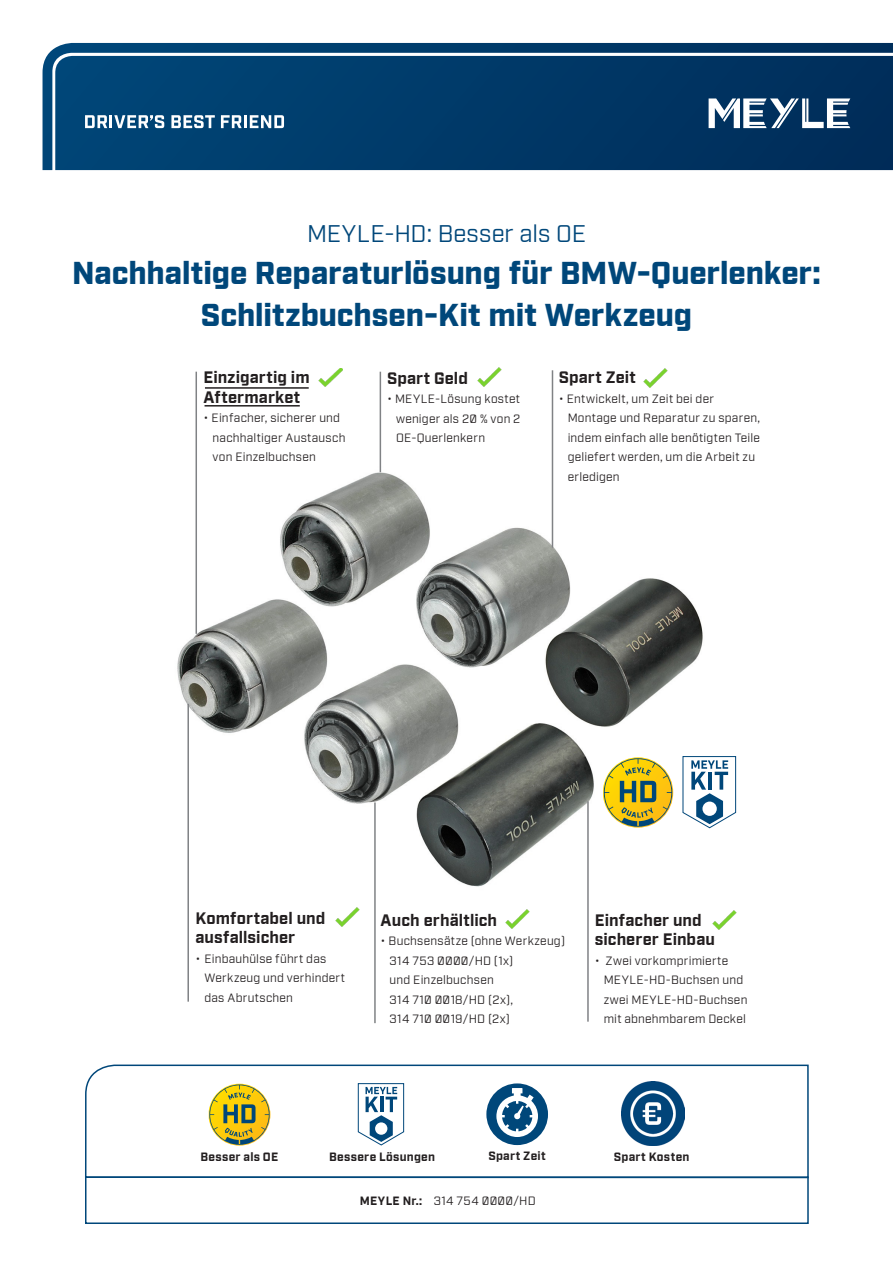
<style>
.page{position:relative;width:893px;height:1263px;background:#fff}
.page>*{position:absolute;margin:0;border:0;box-sizing:border-box;transform-origin:0 0}
.t1{font:900 31.5px/42px "Industry Meyle";letter-spacing:-.005em;color:#00477a;text-align:center}
.t2{font:24px "Industry Meyle";letter-spacing:.005em;color:#00477a}
.t3{font:700 16.5px/19.5px "Industry Meyle";letter-spacing:.005em;color:#231f20}
.t4{font:12px/19.5px "Industry Meyle";letter-spacing:.02em;color:#231f20}
.t5{font:700 12px "Industry Meyle";letter-spacing:.025em;color:#231f20}
.s1{font-weight:700}
</style>
<div class="page">
<img style="left:177px;top:449px;width:526px;height:459px">
<hr style="left:587px;top:801px;width:2px;height:221px;background:#808285">
<hr style="left:374px;top:802px;width:2px;height:221px;background:#808285">
<hr style="left:380px;top:372px;width:1px;height:100px;background:#808285">
<svg style="left:43px;top:43px;width:850px;height:127px;background:#08406d"></svg>
<svg style="left:709px;top:98px;width:141px;height:30px"></svg>
<svg style="left:85px;top:115px;width:79px;height:13px"></svg>
<svg style="left:171px;top:115px;width:44px;height:13px"></svg>
<svg style="left:221px;top:115px;width:63px;height:13px"></svg>
<hr style="left:552px;top:370px;width:1px;height:178px;background:#808285">
<img style="left:643px;top:368px;width:24px;height:19px">
<img style="left:477px;top:367px;width:24px;height:19px">
<hr style="left:196px;top:372px;width:1px;height:262px;background:#808285">
<hr style="left:187px;top:704px;width:2px;height:298px;background:#808285">
<img style="left:319px;top:368px;width:24px;height:19px">
<img style="left:335px;top:908px;width:24px;height:18px">
<img style="left:506px;top:909px;width:24px;height:19px">
<img style="left:713px;top:911px;width:24px;height:18px">
<svg style="left:603px;top:757px;width:70px;height:71px"></svg>
<svg style="left:682px;top:756px;width:55px;height:73px"></svg>
<svg style="left:416px;top:646px;width:6px;height:5px"></svg>
<hr style="left:205px;top:387px;width:104px;height:2px;background:#231f20">
<hr style="left:205px;top:405px;width:95px;height:2px;background:#231f20">
<svg style="left:85px;top:1064px;width:724px;height:112px"></svg>
<div style="left:486px;top:1083px;width:62px;height:62px;background:#00477a;border-radius:50%"></div>
<svg style="left:496px;top:1088px;width:42px;height:49px"></svg>
<img style="left:621px;top:1082px;width:64px;height:63px">
<svg style="left:209px;top:1084px;width:61px;height:61px"></svg>
<svg style="left:358px;top:1083px;width:46px;height:63px"></svg>
<div style="left:85px;top:1176px;width:724px;height:48px;border:2px solid #00477a"></div>
<h2 class="t2" style="left:307px;top:220px;width:280px">MEYLE-HD: Besser als OE</h2>
<h1 class="t1" style="left:72px;top:254px;width:750px">Nachhaltige Reparaturlösung für BMW-Querlenker:<br>Schlitzbuchsen-Kit mit Werkzeug</h1>
<h3 class="t3" style="left:559px;top:368px;width:79px">Spart Zeit</h3>
<p class="t4" style="left:568px;top:389px;width:194px;text-indent:-9px">• Entwickelt, um Zeit bei der<br>Montage und Reparatur zu sparen, indem einfach alle benötigten Teile geliefert werden, um die Arbeit zu erledigen</p>
<h3 class="t3" style="left:204px;top:369px;width:108px">Einzigartig im<br>Aftermarket</h3>
<p class="t4" style="left:213px;top:409px;width:134px;text-indent:-9px">• Einfacher, sicherer und nachhaltiger Austausch von Einzelbuchsen</p>
<h3 class="t3" style="left:387px;top:369px;width:82px">Spart Geld</h3>
<p class="t4" style="left:396px;top:390px;width:126px;text-align:justify;text-indent:-9px">• MEYLE-Lösung kostet weniger als 20 % von 2<br>OE-Querlenkern</p>
<h3 class="t3" style="left:195px;top:909px;width:131px">Komfortabel und ausfallsicher</h3>
<p class="t4" style="left:204px;top:949px;width:142px;text-indent:-9px">• Einbauhülse führt das<br>Werkzeug und verhindert das Abrutschen</p>
<h3 class="t3" style="left:381px;top:911px;width:118px">Auch erhältlich</h3>
<p class="t4" style="left:390px;top:931px;width:177px;text-indent:-9px">• Buchsensätze (ohne Werkzeug)<br>314 753 0000/HD (1x)<br>und Einzelbuchsen<br>314 710 0018/HD (2x),<br>314 710 0019/HD (2x)</p>
<h3 class="t3" style="left:595px;top:911px;width:122px">Einfacher und sicherer Einbau</h3>
<p class="t4" style="left:604px;top:951px;width:145px;text-indent:-9px">• Zwei vorkomprimierte<br>MEYLE-HD-Buchsen und zwei MEYLE-HD-Buchsen mit abnehmbarem Deckel</p>
<p class="t5" style="left:201px;top:1149px;width:79px">Besser als OE</p>
<p class="t5" style="left:329px;top:1149px;width:107px">Bessere Lösungen</p>
<p class="t5" style="left:488px;top:1149px;width:59px">Spart Zeit</p>
<p class="t5" style="left:614px;top:1150px;width:77px">Spart Kosten</p>
<p class="t4" style="left:360px;top:1191px;width:177px"><span class="s1">MEYLE Nr.:</span> 314 754 0000/HD</p>
</div>
